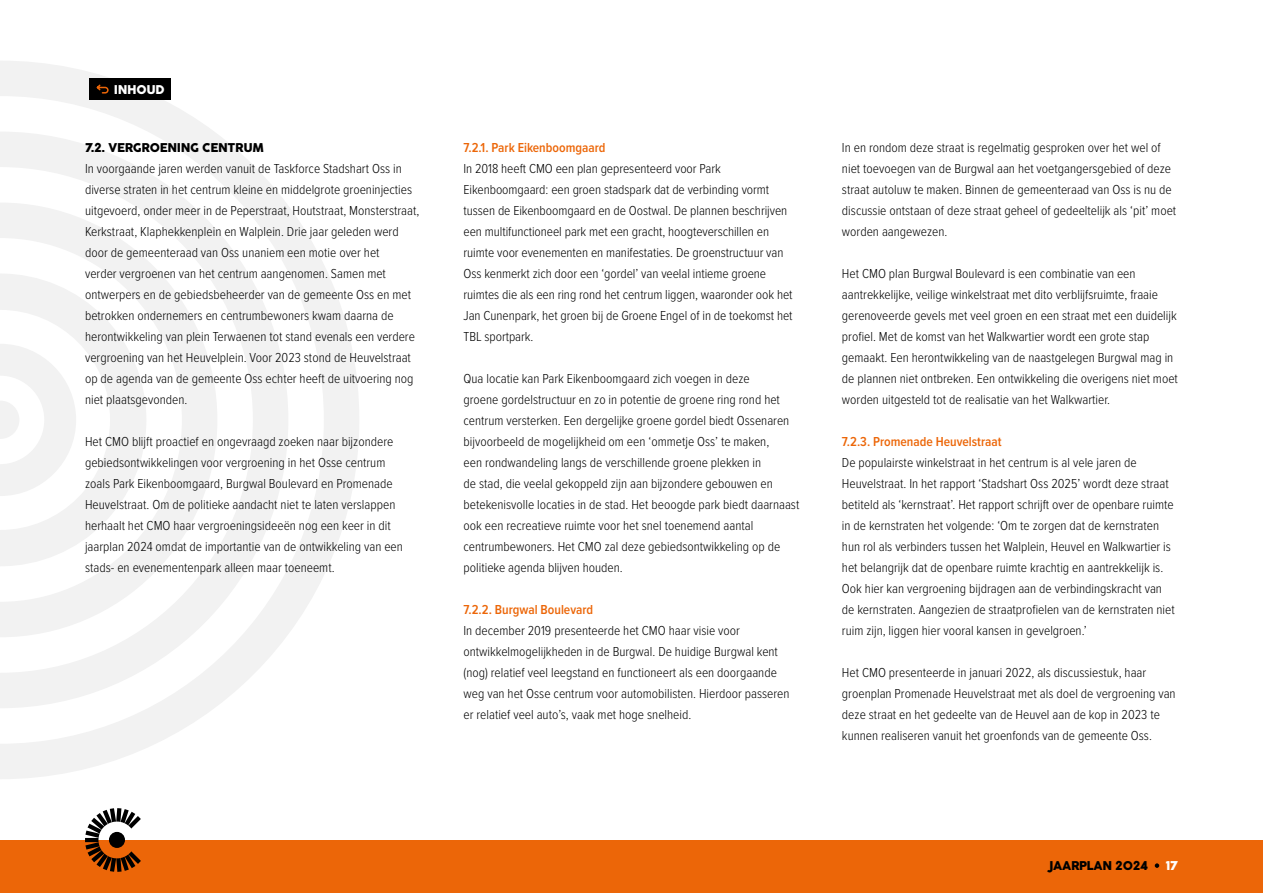
<style>
.page{position:relative;width:1263px;height:893px;background:#fff}
.page>*{position:absolute;margin:0;border:0;box-sizing:border-box;transform-origin:0 0}
.t1{font:300 13.5px/21px "Proxima Nova Cond";color:#000}
.t2{font:600 13.5px "Proxima Nova Cond";color:#ec6608}
.t3{font:12px "Cocogoose Pro";letter-spacing:-.025em;color:#000}
.t4{font:12px "Cocogoose Pro";letter-spacing:-.025em;color:#fff}
</style>
<div class="page">
<div style="left:0;top:840px;width:1263px;height:53px;background:#ec6608"></div>
<svg style="left:85px;top:808px;width:56px;height:64px"></svg>
<div style="left:109px;top:832px;width:16px;height:16px;background:#000;border-radius:50%"></div>
<svg style="left:1155px;top:863px;width:4px;height:5px"></svg>
<svg style="left:0;top:61px;width:359px;height:718px"></svg>
<svg style="left:0;top:132px;width:288px;height:576px"></svg>
<svg style="left:0;top:203px;width:217px;height:434px;fill:#f2f2f2"></svg>
<svg style="left:0;top:273px;width:146px;height:293px"></svg>
<div style="left:89px;top:79px;width:82px;height:21px;background:#000"></div>
<svg style="left:96px;top:84px;width:13px;height:10px"></svg>
<p class="t4" style="left:114px;top:81px;width:52px">INHOUD</p>
<p class="t3" style="left:85px;top:140px;width:180px">7.2. VERGROENING CENTRUM</p>
<p class="t1" style="left:85px;top:157px;width:336px">In voorgaande jaren werden vanuit de Taskforce Stadshart Oss in diverse straten in het centrum kleine en middelgrote groeninjecties uitgevoerd, onder meer in de Peperstraat, Houtstraat, Monsterstraat, Kerkstraat, Klaphekkenplein en Walplein. Drie jaar geleden werd door de gemeenteraad van Oss unaniem een motie over het<br>verder vergroenen van het centrum aangenomen. Samen met ontwerpers en de gebiedsbeheerder van de gemeente Oss en met betrokken ondernemers en centrumbewoners kwam daarna de herontwikkeling van plein Terwaenen tot stand evenals een verdere vergroening van het Heuvelplein. Voor 2023 stond de Heuvelstraat op de agenda van de gemeente Oss echter heeft de uitvoering nog niet plaatsgevonden.</p>
<p class="t1" style="left:85px;top:430px;width:319px">Het CMO blijft proactief en ongevraagd zoeken naar bijzondere gebiedsontwikkelingen voor vergroening in het Osse centrum zoals Park Eikenboomgaard, Burgwal Boulevard en Promenade Heuvelstraat. Om de politieke aandacht niet te laten verslappen herhaalt het CMO haar vergroeningsideeën nog een keer in dit jaarplan 2024 omdat de importantie van de ontwikkeling van een stads- en evenementenpark alleen maar toeneemt.</p>
<p class="t2" style="left:463px;top:138px;width:144px">7.2.1. Park Eikenboomgaard</p>
<p class="t1" style="left:463px;top:157px;width:331px">In 2018 heeft CMO een plan gepresenteerd voor Park Eikenboomgaard: een groen stadspark dat de verbinding vormt tussen de Eikenboomgaard en de Oostwal. De plannen beschrijven een multifunctioneel park met een gracht, hoogteverschillen en ruimte voor evenementen en manifestaties. De groenstructuur van Oss kenmerkt zich door een ‘gordel’ van veelal intieme groene ruimtes die als een ring rond het centrum liggen, waaronder ook het Jan Cunenpark, het groen bij de Groene Engel of in de toekomst het TBL sportpark.</p>
<p class="t1" style="left:463px;top:367px;width:337px">Qua locatie kan Park Eikenboomgaard zich voegen in deze<br>groene gordelstructuur en zo in potentie de groene ring rond het centrum versterken. Een dergelijke groene gordel biedt Ossenaren bijvoorbeeld de mogelijkheid om een ‘ommetje Oss’ te maken,<br>een rondwandeling langs de verschillende groene plekken in<br>de stad, die veelal gekoppeld zijn aan bijzondere gebouwen en betekenisvolle locaties in de stad. Het beoogde park biedt daarnaast ook een recreatieve ruimte voor het snel toenemend aantal centrumbewoners. Het CMO zal deze gebiedsontwikkeling op de politieke agenda blijven houden.</p>
<p class="t2" style="left:463px;top:600px;width:131px">7.2.2. Burgwal Boulevard</p>
<p class="t1" style="left:463px;top:620px;width:328px">In december 2019 presenteerde het CMO haar visie voor ontwikkelmogelijkheden in de Burgwal. De huidige Burgwal kent (nog) relatief veel leegstand en functioneert als een doorgaande weg van het Osse centrum voor automobilisten. Hierdoor passeren er relatief veel auto’s, vaak met hoge snelheid.</p>
<p class="t1" style="left:842px;top:137px;width:336px">In en rondom deze straat is regelmatig gesproken over het wel of niet toevoegen van de Burgwal aan het voetgangersgebied of deze straat autoluw te maken. Binnen de gemeenteraad van Oss is nu de discussie ontstaan of deze straat geheel of gedeeltelijk als ‘pit’ moet worden aangewezen.</p>
<p class="t1" style="left:842px;top:263px;width:337px">Het CMO plan Burgwal Boulevard is een combinatie van een aantrekkelijke, veilige winkelstraat met dito verblijfsruimte, fraaie gerenoveerde gevels met veel groen en een straat met een duidelijk profiel. Met de komst van het Walkwartier wordt een grote stap gemaakt. Een herontwikkeling van de naastgelegen Burgwal mag in de plannen niet ontbreken. Een ontwikkeling die overigens niet moet worden uitgesteld tot de realisatie van het Walkwartier.</p>
<p class="t2" style="left:842px;top:432px;width:161px">7.2.3. Promenade Heuvelstraat</p>
<p class="t1" style="left:842px;top:452px;width:334px">De populairste winkelstraat in het centrum is al vele jaren de Heuvelstraat. In het rapport ‘Stadshart Oss 2025’ wordt deze straat betiteld als ‘kernstraat’. Het rapport schrijft over de openbare ruimte in de kernstraten het volgende: ‘Om te zorgen dat de kernstraten hun rol als verbinders tussen het Walplein, Heuvel en Walkwartier is het belangrijk dat de openbare ruimte krachtig en aantrekkelijk is.<br>Ook hier kan vergroening bijdragen aan de verbindingskracht van de kernstraten. Aangezien de straatprofielen van de kernstraten niet ruim zijn, liggen hier vooral kansen in gevelgroen.’</p>
<p class="t1" style="left:842px;top:662px;width:335px">Het CMO presenteerde in januari 2022, als discussiestuk, haar groenplan Promenade Heuvelstraat met als doel de vergroening van deze straat en het gedeelte van de Heuvel aan de kop in 2023 te kunnen realiseren vanuit het groenfonds van de gemeente Oss.</p>
<p class="t3" style="left:1048px;top:857px;width:101px">JAARPLAN 2024</p>
<p class="t4" style="left:1166px;top:857px;width:14px">17</p>
</div>
